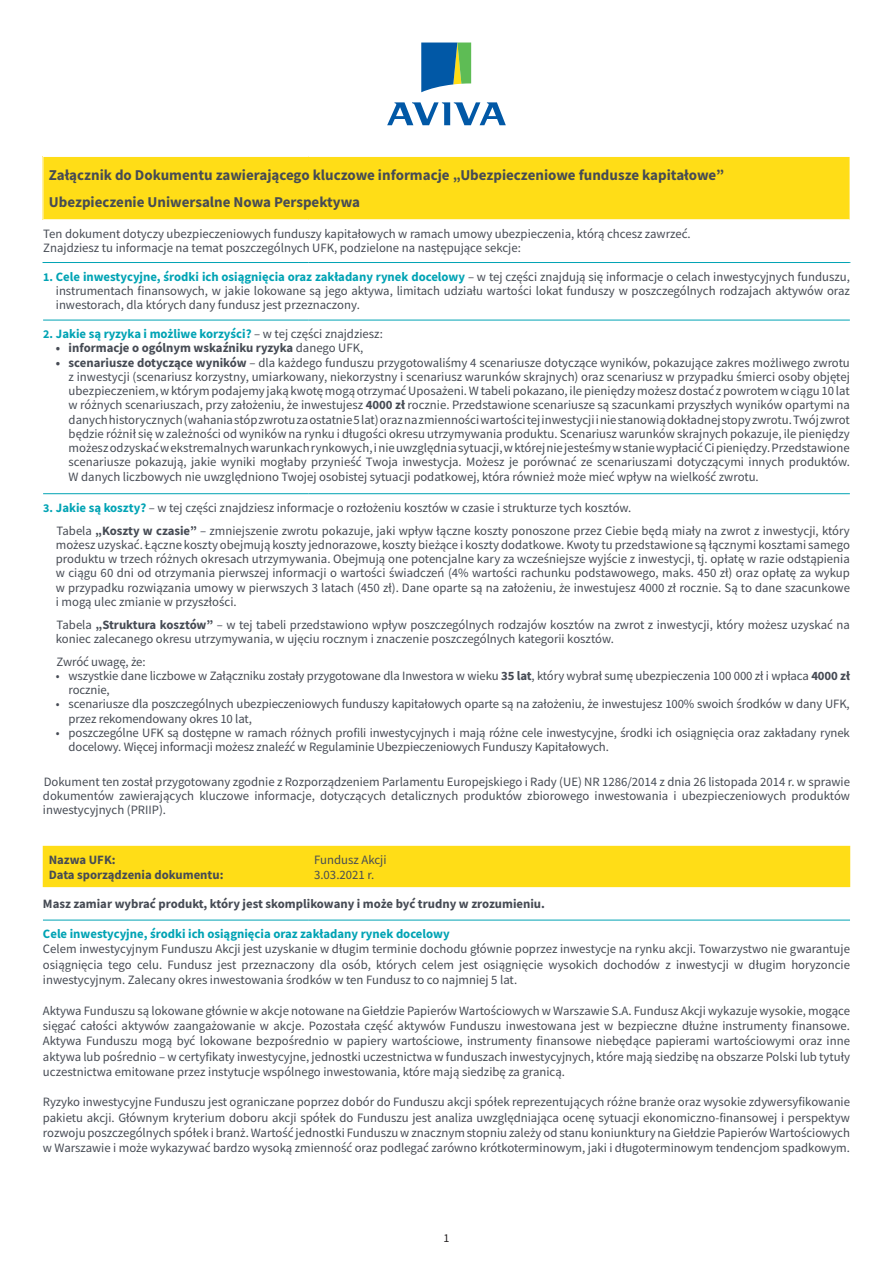
<style>
.page{position:relative;width:893px;height:1263px;background:#fff}
.page>*{position:absolute;margin:0;border:0;box-sizing:border-box;transform-origin:0 0}
.t1{font:700 15px "Source Sans Pro";color:#464b54}
.t2{font:12.75px/14.2px "Source Sans Pro";letter-spacing:-.01em;color:#464b54;text-align:justify}
.t3{font:700 12.75px "Source Sans Pro";color:#464b54}
.t4{font:700 12.75px "Source Sans Pro";color:#00a3b4}
.t5{font:12px "Source Sans Pro";color:#231f20}
.s1{font-weight:700;font-size:12px;color:#00a3b4}
.s2{font-weight:700;color:#00a3b4}
.s3{font-size:12px}
.s4{font-weight:400;color:#464b54}
.s5{font-weight:400}
.s6{font-weight:700}
</style>
<div class="page">
<div style="left:43px;top:156px;width:807px;height:64px;background:#ffdd17"></div>
<hr style="left:43px;top:219px;width:265px;height:1px;background:#fff">
<hr style="left:308px;top:219px;width:542px;height:1px;background:#fff">
<hr style="left:43px;top:156px;width:265px;height:1px;background:#fff">
<hr style="left:43px;top:157px;width:1px;height:63px;background:#fff">
<hr style="left:308px;top:156px;width:542px;height:1px;background:#fff">
<hr style="left:43px;top:262px;width:265px;height:1px;background:#00a3b4">
<hr style="left:308px;top:262px;width:542px;height:1px;background:#00a3b4">
<hr style="left:43px;top:320px;width:265px;height:1px;background:#00a3b4">
<hr style="left:308px;top:320px;width:542px;height:1px;background:#00a3b4">
<hr style="left:43px;top:493px;width:265px;height:1px;background:#00a3b4">
<hr style="left:308px;top:493px;width:542px;height:1px;background:#00a3b4">
<svg style="left:421px;top:43px;width:50px;height:49px;background:#438998"></svg>
<svg style="left:387px;top:102px;width:119px;height:23px"></svg>
<div style="left:43px;top:846px;width:807px;height:41px;background:#ffdd17"></div>
<hr style="left:43px;top:920px;width:265px;height:1px;background:#00a3b4">
<hr style="left:308px;top:920px;width:542px;height:1px;background:#00a3b4">
<p class="t1" style="left:49px;top:165px;width:677px">Załącznik do Dokumentu zawierającego kluczowe informacje „Ubezpieczeniowe fundusze kapitałowe”</p>
<p class="t1" style="left:49px;top:192px;width:313px">Ubezpieczenie Uniwersalne Nowa Perspektywa</p>
<p class="t2" style="left:43px;top:226px;width:649px">Ten dokument dotyczy ubezpieczeniowych funduszy kapitałowych w ramach umowy ubezpieczenia, którą chcesz zawrzeć.</p>
<p class="t2" style="left:43px;top:241px;width:479px">Znajdziesz tu informacje na temat poszczególnych UFK, podzielone na następujące sekcje:</p>
<p class="t2" style="left:56px;top:269px;width:795px;text-indent:-13px"><span class="s1">1.</span> <span class="s2">Cele inwestycyjne, środki ich osiągnięcia oraz zakładany rynek docelowy</span> – w tej części znajdują się informacje o celach inwestycyjnych funduszu, instrumentach finansowych, w jakie lokowane są jego aktywa, limitach udziału wartości lokat funduszy w poszczególnych rodzajach aktywów oraz inwestorach, dla których dany fundusz jest przeznaczony.</p>
<p class="t4" style="left:43px;top:325px;width:341px"><span class="s3">2.</span> Jakie są ryzyka i możliwe korzyści? <span class="s4">– w tej części znajdziesz:</span></p>
<p class="t3" style="left:56px;top:339px;width:309px">• informacje o ogólnym wskaźniku ryzyka <span class="s5">danego UFK,</span></p>
<p class="t2" style="left:69px;top:355px;width:783px;text-indent:-13px"><span class="s6">• scenariusze dotyczące wyników</span> – dla każdego funduszu przygotowaliśmy 4 scenariusze dotyczące wyników, pokazujące zakres możliwego zwrotu z inwestycji (scenariusz korzystny, umiarkowany, niekorzystny i scenariusz warunków skrajnych) oraz scenariusz w przypadku śmierci osoby objętej ubezpieczeniem, w którym podajemy jaką kwotę mogą otrzymać Uposażeni. W tabeli pokazano, ile pieniędzy możesz dostać z powrotem w ciągu 10 lat w różnych scenariuszach, przy założeniu, że inwestujesz <span class="s6">4000 zł</span> rocznie. Przedstawione scenariusze są szacunkami przyszłych wyników opartymi na danych historycznych (wahania stóp zwrotu za ostatnie 5 lat) oraz na zmienności wartości tej inwestycji i nie stanowią dokładnej stopy zwrotu. Twój zwrot będzie różnił się w zależności od wyników na rynku i długości okresu utrzymywania produktu. Scenariusz warunków skrajnych pokazuje, ile pieniędzy możesz odzyskać w ekstremalnych warunkach rynkowych, i nie uwzględnia sytuacji, w której nie jesteśmy w stanie wypłacić Ci pieniędzy. Przedstawione scenariusze pokazują, jakie wyniki mogłaby przynieść Twoja inwestycja. Możesz je porównać ze scenariuszami dotyczącymi innych produktów.<br>W danych liczbowych nie uwzględniono Twojej osobistej sytuacji podatkowej, która również może mieć wpływ na wielkość zwrotu.</p>
<p class="t2" style="left:43px;top:500px;width:590px"><span class="s1">3.</span> <span class="s2">Jakie są koszty?</span> – w tej części znajdziesz informacje o rozłożeniu kosztów w czasie i strukturze tych kosztów.</p>
<p class="t2" style="left:56px;top:523px;width:796px">Tabela <span class="s6">„Koszty w czasie”</span> – zmniejszenie zwrotu pokazuje, jaki wpływ łączne koszty ponoszone przez Ciebie będą miały na zwrot z inwestycji, który możesz uzyskać. Łączne koszty obejmują koszty jednorazowe, koszty bieżące i koszty dodatkowe. Kwoty tu przedstawione są łącznymi kosztami samego produktu w trzech różnych okresach utrzymywania. Obejmują one potencjalne kary za wcześniejsze wyjście z inwestycji, tj. opłatę w razie odstąpienia w ciągu 60 dni od otrzymania pierwszej informacji o wartości świadczeń (4% wartości rachunku podstawowego, maks. 450 zł) oraz opłatę za wykup w przypadku rozwiązania umowy w pierwszych 3 latach (450 zł). Dane oparte są na założeniu, że inwestujesz 4000 zł rocznie. Są to dane szacunkowe i mogą ulec zmianie w przyszłości.</p>
<p class="t2" style="left:56px;top:617px;width:795px">Tabela <span class="s6">„Struktura kosztów”</span> – w tej tabeli przedstawiono wpływ poszczególnych rodzajów kosztów na zwrot z inwestycji, który możesz uzyskać na koniec zalecanego okresu utrzymywania, w ujęciu rocznym i znaczenie poszczególnych kategorii kosztów.</p>
<p class="t2" style="left:57px;top:654px;width:90px">Zwróć uwagę, że:</p>
<p class="t2" style="left:69px;top:668px;width:783px;text-indent:-13px">• wszystkie dane liczbowe w Załączniku zostały przygotowane dla Inwestora w wieku <span class="s6">35 lat</span>, który wybrał sumę ubezpieczenia 100 000 zł i wpłaca <span class="s6">4000 zł </span>rocznie,</p>
<p class="t2" style="left:69px;top:697px;width:783px;text-indent:-13px">• scenariusze dla poszczególnych ubezpieczeniowych funduszy kapitałowych oparte są na założeniu, że inwestujesz 100% swoich środków w dany UFK, przez rekomendowany okres 10 lat,</p>
<p class="t2" style="left:69px;top:725px;width:783px;text-indent:-13px">• poszczególne UFK są dostępne w ramach różnych profili inwestycyjnych i mają różne cele inwestycyjne, środki ich osiągnięcia oraz zakładany rynek docelowy. Więcej informacji możesz znaleźć w Regulaminie Ubezpieczeniowych Funduszy Kapitałowych.</p>
<p class="t2" style="left:43px;top:774px;width:809px">Dokument ten został przygotowany zgodnie z Rozporządzeniem Parlamentu Europejskiego i Rady (UE) NR 1286/2014 z dnia 26 listopada 2014 r. w sprawie dokumentów zawierających kluczowe informacje, dotyczących detalicznych produktów zbiorowego inwestowania i ubezpieczeniowych produktów inwestycyjnych (PRIIP).</p>
<p class="t3" style="left:49px;top:851px;width:68px">Nazwa UFK:</p>
<p class="t3" style="left:49px;top:866px;width:176px">Data sporządzenia dokumentu:</p>
<p class="t2" style="left:314px;top:852px;width:74px">Fundusz Akcji</p>
<p class="t2" style="left:314px;top:868px;width:62px">3.03.2021 r.</p>
<p class="t3" style="left:43px;top:895px;width:504px">Masz zamiar wybrać produkt, który jest skomplikowany i może być trudny w zrozumieniu.</p>
<p class="t4" style="left:43px;top:925px;width:408px">Cele inwestycyjne, środki ich osiągnięcia oraz zakładany rynek docelowy</p>
<p class="t2" style="left:43px;top:941px;width:808px;line-height:15.3px">Celem inwestycyjnym Funduszu Akcji jest uzyskanie w długim terminie dochodu głównie poprzez inwestycje na rynku akcji. Towarzystwo nie gwarantuje osiągnięcia tego celu. Fundusz jest przeznaczony dla osób, których celem jest osiągnięcie wysokich dochodów z inwestycji w długim horyzoncie inwestycyjnym. Zalecany okres inwestowania środków w ten Fundusz to co najmniej 5 lat.</p>
<p class="t2" style="left:43px;top:1003px;width:809px;line-height:15.3px">Aktywa Funduszu są lokowane głównie w akcje notowane na Giełdzie Papierów Wartościowych w Warszawie S.A. Fundusz Akcji wykazuje wysokie, mogące sięgać całości aktywów zaangażowanie w akcje. Pozostała część aktywów Funduszu inwestowana jest w bezpieczne dłużne instrumenty finansowe.<br>Aktywa Funduszu mogą być lokowane bezpośrednio w papiery wartościowe, instrumenty finansowe niebędące papierami wartościowymi oraz inne aktywa lub pośrednio – w certyfikaty inwestycyjne, jednostki uczestnictwa w funduszach inwestycyjnych, które mają siedzibę na obszarze Polski lub tytuły uczestnictwa emitowane przez instytucje wspólnego inwestowania, które mają siedzibę za granicą.</p>
<p class="t2" style="left:43px;top:1094px;width:809px;line-height:15.3px">Ryzyko inwestycyjne Funduszu jest ograniczane poprzez dobór do Funduszu akcji spółek reprezentujących różne branże oraz wysokie zdywersyfikowanie pakietu akcji. Głównym kryterium doboru akcji spółek do Funduszu jest analiza uwzględniająca ocenę sytuacji ekonomiczno-finansowej i perspektyw rozwoju poszczególnych spółek i branż. Wartość jednostki Funduszu w znacznym stopniu zależy od stanu koniunktury na Giełdzie Papierów Wartościowych w Warszawie i może wykazywać bardzo wysoką zmienność oraz podlegać zarówno krótkoterminowym, jaki i długoterminowym tendencjom spadkowym.</p>
<p class="t5" style="left:443px;top:1230px;width:7px">1</p>
</div>
